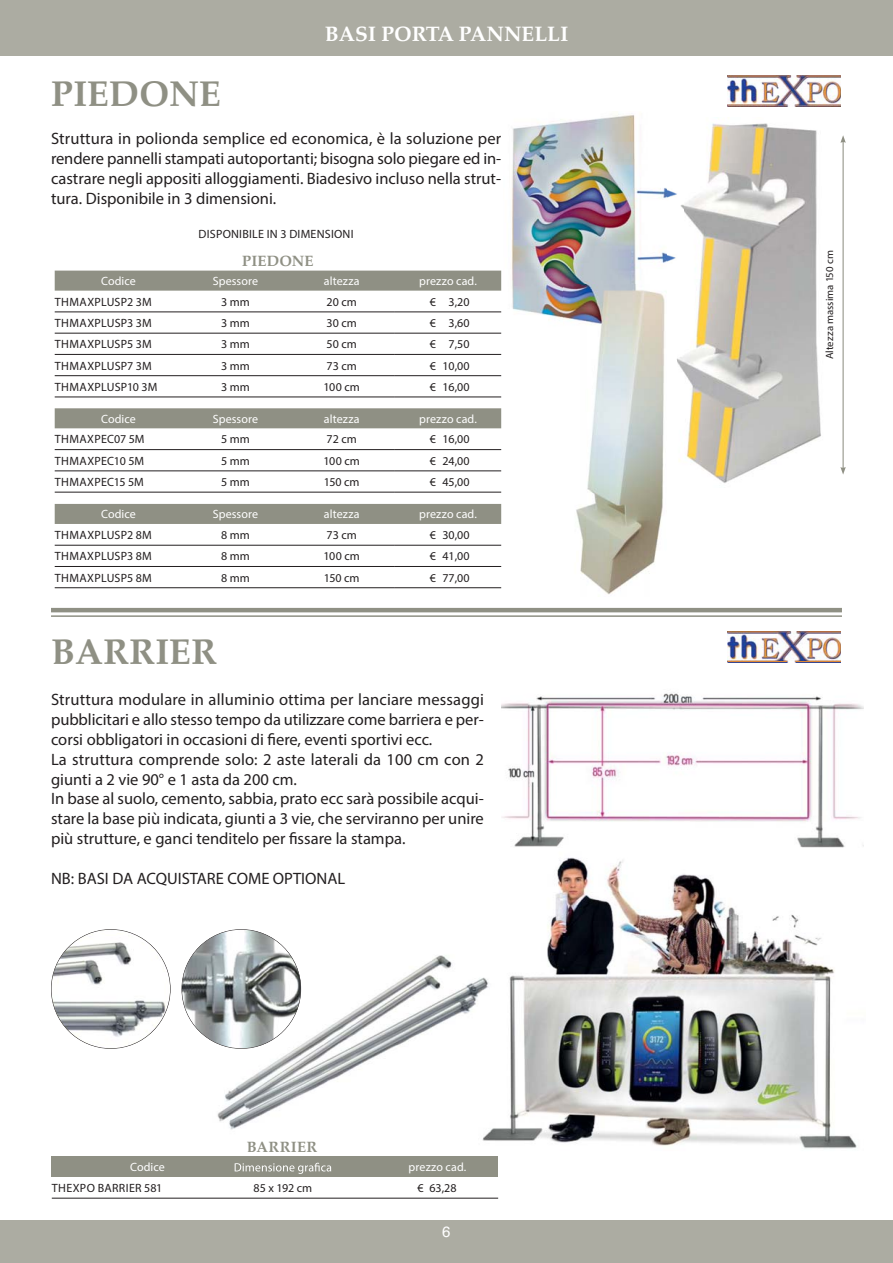
<style>
.page{position:relative;width:893px;height:1263px;background:#fff}
.page>*{position:absolute;margin:0;border:0;box-sizing:border-box;transform-origin:0 0}
.t1{font:700 36px "Palatino";color:#8f9084}
.t2{font:700 21px "Palatino";color:#fff}
.t3{font:16.5px/19.8px "Myriad Pro";color:#231f20;text-align:justify}
.t4{font:15px "Palatino Bold+T42";letter-spacing:.015em;color:#8f9084}
.t5{font:15px "Helvetica";color:#fff}
.t6{font:12px/21.3px "Myriad Pro";letter-spacing:.015em;color:#231f20;text-align:justify}
.t7{font:12px "Myriad Pro";letter-spacing:.005em;color:#fff}
.t8{font:10.5px "Myriad Pro";color:#231f20}
</style>
<div class="page">
<img style="left:511px;top:115px;width:156px;height:204px">
<img style="left:501px;top:661px;width:363px;height:187px">
<img style="left:478px;top:857px;width:379px;height:300px">
<img style="left:212px;top:941px;width:282px;height:199px">
<img style="left:728px;top:76px;width:113px;height:30px">
<div style="left:0;top:0;width:893px;height:55px;background:#acaca2"></div>
<div style="left:0;top:1220px;width:893px;height:43px;background:#acaca2"></div>
<hr style="left:51px;top:608px;width:791px;height:4px;background:#8f9084">
<hr style="left:51px;top:615px;width:791px;height:2px;background:#8f9084">
<img style="left:728px;top:632px;width:113px;height:31px">
<div style="left:55px;top:504px;width:446px;height:20px;background:#8f9084"></div>
<hr style="left:55px;top:545px;width:340px;height:1px;background:#231f20">
<hr style="left:395px;top:545px;width:106px;height:1px;background:#231f20">
<hr style="left:55px;top:566px;width:340px;height:1px;background:#231f20">
<hr style="left:395px;top:566px;width:106px;height:1px;background:#231f20">
<hr style="left:55px;top:587px;width:340px;height:1px;background:#231f20">
<hr style="left:395px;top:587px;width:106px;height:1px;background:#231f20">
<div style="left:55px;top:271px;width:446px;height:20px;background:#8f9084"></div>
<hr style="left:55px;top:312px;width:340px;height:1px;background:#231f20">
<hr style="left:395px;top:312px;width:106px;height:1px;background:#231f20">
<hr style="left:55px;top:333px;width:340px;height:1px;background:#231f20">
<hr style="left:395px;top:333px;width:106px;height:1px;background:#231f20">
<hr style="left:55px;top:354px;width:340px;height:1px;background:#231f20">
<hr style="left:395px;top:354px;width:106px;height:1px;background:#231f20">
<hr style="left:55px;top:375px;width:340px;height:1px;background:#231f20">
<hr style="left:395px;top:375px;width:106px;height:1px;background:#231f20">
<hr style="left:55px;top:397px;width:340px;height:1px;background:#231f20">
<hr style="left:395px;top:397px;width:106px;height:1px;background:#231f20">
<div style="left:55px;top:408px;width:446px;height:20px;background:#8f9084"></div>
<hr style="left:55px;top:449px;width:340px;height:1px;background:#231f20">
<hr style="left:395px;top:449px;width:106px;height:1px;background:#231f20">
<hr style="left:55px;top:471px;width:340px;height:1px;background:#231f20">
<hr style="left:395px;top:471px;width:106px;height:1px;background:#231f20">
<hr style="left:55px;top:492px;width:340px;height:1px;background:#231f20">
<hr style="left:395px;top:492px;width:106px;height:1px;background:#231f20">
<div style="left:52px;top:1157px;width:446px;height:20px;background:#8f9084"></div>
<hr style="left:52px;top:1198px;width:446px;height:1px;background:#231f20">
<svg style="left:235px;top:1163px;width:96px;height:11px"></svg>
<img style="left:677px;top:123px;width:166px;height:360px">
<img style="left:667px;top:189px;width:10px;height:73px">
<hr style="left:843px;top:141px;width:1px;height:328px;background:#8f9084">
<svg style="left:840px;top:135px;width:6px;height:8px"></svg>
<svg style="left:840px;top:467px;width:6px;height:8px"></svg>
<img style="left:51px;top:929px;width:119px;height:119px;border-radius:50%">
<img style="left:182px;top:930px;width:119px;height:118px;border-radius:50%">
<img style="left:563px;top:285px;width:104px;height:310px">
<p class="t2" style="left:325px;top:21px;width:245px">BASI PORTA PANNELLI</p>
<h1 class="t1" style="left:51px;top:73px;width:171px">PIEDONE</h1>
<p class="t3" style="left:51px;top:130px;width:452px">Struttura in polionda semplice ed economica, è la soluzione per rendere pannelli stampati autoportanti; bisogna solo piegare ed in&shy;castrare negli appositi alloggiamenti. Biadesivo incluso nella strut&shy;tura. Disponibile in 3 dimensioni.</p>
<p class="t6" style="left:199px;top:225px;width:157px">DISPONIBILE IN 3 DIMENSIONI</p>
<p class="t4" style="left:242px;top:256px;width:73px">PIEDONE</p>
<p class="t7" style="left:101px;top:277px;width:36px">Codice</p>
<p class="t7" style="left:213px;top:277px;width:47px">Spessore</p>
<p class="t7" style="left:324px;top:277px;width:37px">altezza</p>
<p class="t7" style="left:419px;top:277px;width:59px">prezzo cad.</p>
<p class="t6" style="left:55px;top:292px;width:98px">THMAXPLUSP2 3M</p>
<p class="t6" style="left:221px;top:292px;width:30px">3 mm</p>
<p class="t6" style="left:327px;top:292px;width:32px">20 cm</p>
<p class="t6" style="left:430px;top:292px;width:8px">€</p>
<p class="t6" style="left:55px;top:314px;width:98px">THMAXPLUSP3 3M</p>
<p class="t6" style="left:221px;top:314px;width:30px">3 mm</p>
<p class="t6" style="left:327px;top:314px;width:32px">30 cm</p>
<p class="t6" style="left:430px;top:314px;width:8px">€</p>
<p class="t6" style="left:55px;top:335px;width:98px">THMAXPLUSP5 3M</p>
<p class="t6" style="left:221px;top:335px;width:30px">3 mm</p>
<p class="t6" style="left:327px;top:335px;width:32px">50 cm</p>
<p class="t6" style="left:430px;top:335px;width:8px">€</p>
<p class="t6" style="left:55px;top:356px;width:99px">THMAXPLUSP7 3M</p>
<p class="t6" style="left:221px;top:356px;width:30px">3 mm</p>
<p class="t6" style="left:327px;top:356px;width:32px">73 cm</p>
<p class="t6" style="left:430px;top:356px;width:8px">€</p>
<p class="t6" style="left:55px;top:377px;width:104px">THMAXPLUSP10 3M</p>
<p class="t6" style="left:221px;top:377px;width:30px">3 mm</p>
<p class="t6" style="left:324px;top:377px;width:38px">100 cm</p>
<p class="t6" style="left:430px;top:377px;width:8px">€</p>
<p class="t7" style="left:101px;top:414px;width:36px">Codice</p>
<p class="t7" style="left:213px;top:414px;width:47px">Spessore</p>
<p class="t7" style="left:324px;top:414px;width:37px">altezza</p>
<p class="t7" style="left:419px;top:414px;width:59px">prezzo cad.</p>
<p class="t6" style="left:55px;top:430px;width:91px">THMAXPEC07 5M</p>
<p class="t6" style="left:221px;top:430px;width:30px">5 mm</p>
<p class="t6" style="left:327px;top:430px;width:32px">72 cm</p>
<p class="t6" style="left:430px;top:430px;width:8px">€</p>
<p class="t6" style="left:55px;top:451px;width:91px">THMAXPEC10 5M</p>
<p class="t6" style="left:221px;top:451px;width:30px">5 mm</p>
<p class="t6" style="left:324px;top:451px;width:38px">100 cm</p>
<p class="t6" style="left:430px;top:451px;width:8px">€</p>
<p class="t6" style="left:55px;top:473px;width:91px">THMAXPEC15 5M</p>
<p class="t6" style="left:221px;top:473px;width:30px">5 mm</p>
<p class="t6" style="left:324px;top:473px;width:37px">150 cm</p>
<p class="t6" style="left:430px;top:473px;width:8px">€</p>
<p class="t6" style="left:442px;top:292px;width:29px;text-align:center">3,20<br>3,60<br>7,50<br>10,00<br>16,00</p>
<p class="t6" style="left:442px;top:430px;width:29px">16,00<br>24,00<br>45,00</p>
<p class="t7" style="left:101px;top:510px;width:36px">Codice</p>
<p class="t7" style="left:213px;top:510px;width:47px">Spessore</p>
<p class="t7" style="left:324px;top:510px;width:37px">altezza</p>
<p class="t7" style="left:419px;top:510px;width:59px">prezzo cad.</p>
<p class="t6" style="left:55px;top:525px;width:99px">THMAXPLUSP2 8M</p>
<p class="t6" style="left:221px;top:525px;width:30px">8 mm</p>
<p class="t6" style="left:327px;top:525px;width:32px">73 cm</p>
<p class="t6" style="left:430px;top:525px;width:8px">€</p>
<p class="t6" style="left:55px;top:547px;width:99px">THMAXPLUSP3 8M</p>
<p class="t6" style="left:221px;top:547px;width:30px">8 mm</p>
<p class="t6" style="left:324px;top:547px;width:38px">100 cm</p>
<p class="t6" style="left:430px;top:547px;width:8px">€</p>
<p class="t6" style="left:55px;top:568px;width:99px">THMAXPLUSP5 8M</p>
<p class="t6" style="left:221px;top:568px;width:30px">8 mm</p>
<p class="t6" style="left:324px;top:568px;width:37px">150 cm</p>
<p class="t6" style="left:430px;top:568px;width:8px">€</p>
<p class="t6" style="left:442px;top:525px;width:29px">30,00<br>41,00<br>77,00</p>
<h1 class="t1" style="left:51px;top:630px;width:167px">BARRIER</h1>
<p class="t3" style="left:51px;top:691px;width:434px;text-align:left">Struttura modulare in alluminio ottima per lanciare messaggi pubblicitari e allo stesso tempo da utilizzare come barriera e per&shy;corsi obbligatori in occasioni di fiere, eventi sportivi ecc.<br>La struttura comprende solo: 2 aste laterali da 100 cm con 2 giunti a 2 vie 90° e 1 asta da 200 cm.<br>In base al suolo, cemento, sabbia, prato ecc sarà possibile acqui&shy;stare la base più indicata, giunti a 3 vie, che serviranno per unire più strutture, e ganci tenditelo per fissare la stampa.</p>
<p class="t3" style="left:51px;top:869px;width:296px">NB: BASI DA ACQUISTARE COME OPTIONAL</p>
<p class="t4" style="left:247px;top:1142px;width:72px">BARRIER</p>
<p class="t7" style="left:130px;top:1163px;width:36px">Codice</p>
<p class="t7" style="left:409px;top:1163px;width:59px">prezzo cad.</p>
<p class="t6" style="left:52px;top:1178px;width:112px">THEXPO BARRIER 581</p>
<p class="t6" style="left:254px;top:1178px;width:60px">85 x 192 cm</p>
<p class="t6" style="left:417px;top:1178px;width:41px">€ 63,28</p>
<p class="t5" style="left:442px;top:1222px;width:10px">6</p>
<p class="t8" style="left:826px;top:359px;width:110px;rotate:-90deg">Altezza massima 150 cm</p>
</div>
